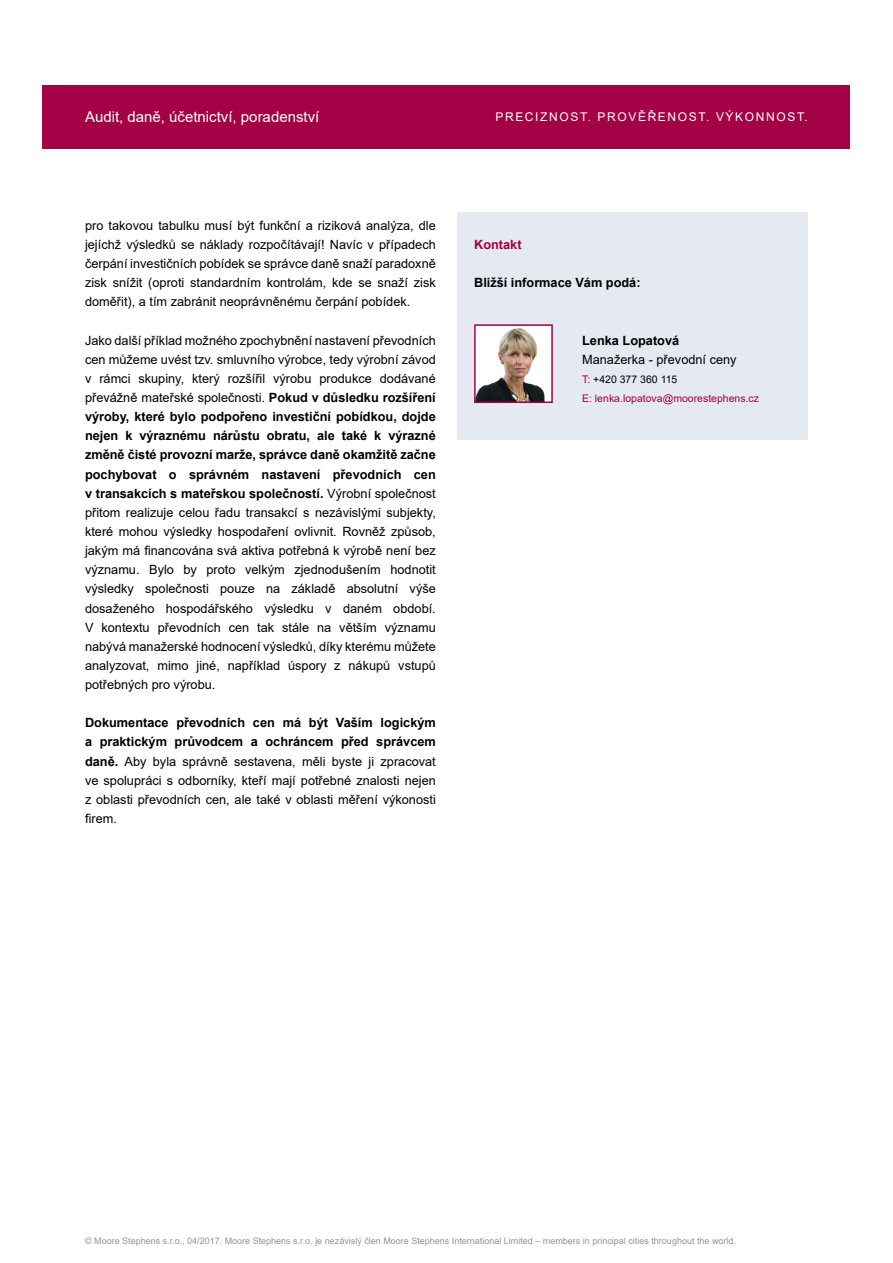
<style>
.page{position:relative;width:893px;height:1263px;background:#fff}
.page>*{position:absolute;margin:0;border:0;box-sizing:border-box;transform-origin:0 0}
.t1{font:15px "Arial";color:#fff}
.t2{font:12.75px/19.2px "Arial";color:#000;text-align:justify}
.t3{font:700 12.75px "Arial";color:#000}
.t4{font:700 12.75px "Arial";color:#a30046}
.t5{font:12px "Arial";letter-spacing:.135em;color:#fff}
.t6{font:10.5px/19.2px "Arial";color:#a30046}
.t7{font:9px "Arial";color:#939598}
.s1{font-weight:700}
.s2{color:#000}
</style>
<div class="page">
<div style="left:43px;top:85px;width:807px;height:64px;background:#a30046"></div>
<div style="left:457px;top:213px;width:351px;height:227px;background:#e4e9f2"></div>
<img style="left:477px;top:327px;width:73px;height:73px">
<div style="left:474px;top:324px;width:79px;height:79px;border:2px solid #a30046"></div>
<p class="t1" style="left:85px;top:107px;width:236px">Audit, daně, účetnictví, poradenství</p>
<p class="t5" style="left:495px;top:109px;width:314px">PRECIZNOST. PROVĚŘENOST. VÝKONNOST.</p>
<p class="t2" style="left:85px;top:216px;width:352px">pro takovou tabulku musí být funkční a riziková analýza, dle jejíchž výsledků se náklady rozpočítávají! Navíc v případech čerpání investičních pobídek se správce daně snaží paradoxně zisk snížit (oproti standardním kontrolám, kde se snaží zisk doměřit), a tím zabránit neoprávněnému čerpání pobídek.</p>
<p class="t2" style="left:85px;top:330px;width:352px">Jako další příklad možného zpochybnění nastavení převodních cen můžeme uvést tzv. smluvního výrobce, tedy výrobní závod v rámci skupiny, který rozšířil výrobu produkce dodávané převážně mateřské společnosti. <span class="s1">Pokud v důsledku rozšíření výroby, které bylo podpořeno investiční pobídkou, dojde nejen k výraznému nárůstu obratu, ale také k výrazné změně čisté provozní marže, správce daně okamžitě začne pochybovat o správném nastavení převodních cen v transakcích s mateřskou společností.</span> Výrobní společnost přitom realizuje celou řadu transakcí s nezávislými subjekty, které mohou výsledky hospodaření ovlivnit. Rovněž způsob, jakým má financována svá aktiva potřebná k výrobě není bez významu. Bylo by proto velkým zjednodušením hodnotit výsledky společnosti pouze na základě absolutní výše dosaženého hospodářského výsledku v daném období.<br>V kontextu převodních cen tak stále na větším významu nabývá manažerské hodnocení výsledků, díky kterému můžete analyzovat, mimo jiné, například úspory z nákupů vstupů potřebných pro výrobu.</p>
<p class="t2" style="left:85px;top:713px;width:352px"><span class="s1">Dokumentace převodních cen má být Vaším logickým a praktickým průvodcem a ochráncem před správcem daně.</span> Aby byla správně sestavena, měli byste ji zpracovat ve spolupráci s odborníky, kteří mají potřebné znalosti nejen z oblasti převodních cen, ale také v oblasti měření výkonosti firem.</p>
<p class="t4" style="left:474px;top:235px;width:49px">Kontakt</p>
<p class="t3" style="left:474px;top:274px;width:168px">Bližší informace Vám podá:</p>
<p class="t3" style="left:582px;top:331px;width:99px">Lenka Lopatová</p>
<p class="t2" style="left:582px;top:350px;width:156px">Manažerka - převodní ceny</p>
<p class="t6" style="left:582px;top:369px;width:178px">T: <span class="s2">+420 377 360 115<br></span>E: lenka.lopatova@moorestephens.cz</p>
<p class="t7" style="left:85px;top:1235px;width:652px">© Moore Stephens s.r.o., 04/2017. Moore Stephens s.r.o. je nezávislý člen Moore Stephens International Limited – members in principal cities throughout the world.</p>
</div>
